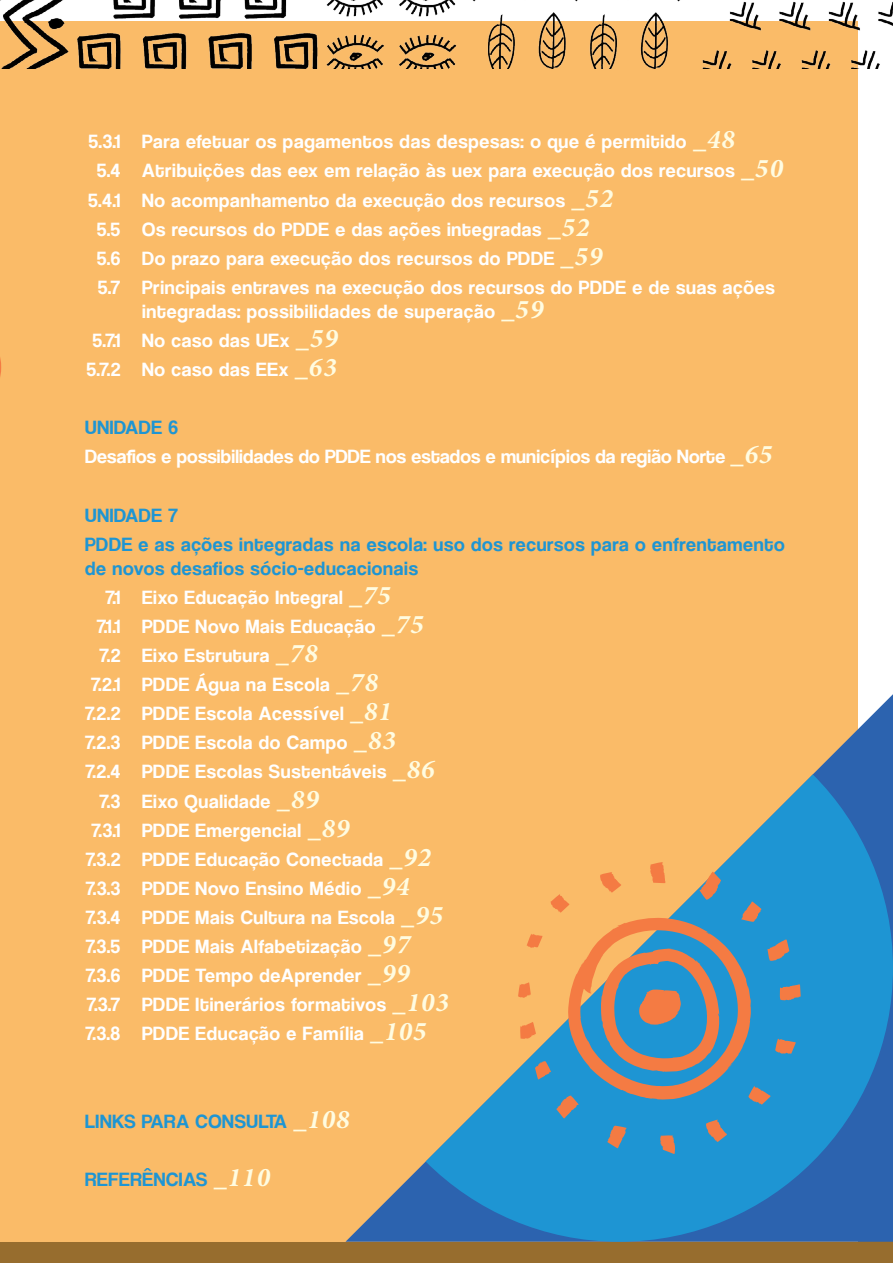
<style>
.page{position:relative;width:893px;height:1263px;background:#fff}
.page>*{position:absolute;margin:0;border:0;box-sizing:border-box;transform-origin:0 0}
.t1{font:italic 700 27px "Minion Pro";letter-spacing:.04em;color:#fffce1}
.t2{font:19.8px/29.1px "Coolvetica Rg";letter-spacing:.04em;color:#fff}
.t3{font:19.8px/29.1px "Coolvetica Rg";letter-spacing:.04em;color:#1e95d3}
.t4{font:19.8px/29.1px "Coolvetica Rg";letter-spacing:.01em;color:#fff}
.s1{font-size:27px;color:#fffce1}
.s2{font-family:"Minion Pro";font-weight:700;font-style:italic;font-size:27px;color:#fffce1}
.s3{color:#1e95d3}
.s4{font-family:"Coolvetica Rg";font-weight:400;font-style:normal}
</style>
<div class="page">
<div style="left:0;top:1123px;width:893px;height:140px;background:#976d2e"></div>
<div style="left:0;top:21px;width:858px;height:1221px;background:#fabb68"></div>
<svg style="left:345px;top:694px;width:548px;height:548px"></svg>
<svg style="left:426px;top:774px;width:467px;height:468px"></svg>
<svg style="left:518px;top:862px;width:283px;height:292px"></svg>
<img style="left:0;top:0;width:893px;height:68px">
<p class="t2" style="left:89px;top:127px;width:648px">5.3.1 Para efetuar os pagamentos das despesas: o que é permitido <span class="s1">_</span><span class="s2">48</span></p>
<p class="t2" style="left:97px;top:156px;width:688px">5.4 Atribuições das eex em relação às uex para execução dos recursos <span class="s1">_</span><span class="s2">50</span></p>
<p class="t2" style="left:88px;top:185px;width:526px">5.4.1 No acompanhamento da execução dos recursos <span class="s1">_</span><span class="s2">52</span></p>
<p class="t2" style="left:97px;top:214px;width:494px">5.5 Os recursos do PDDE e das ações integradas <span class="s1">_</span><span class="s2">52</span></p>
<p class="t2" style="left:97px;top:243px;width:507px">5.6 Do prazo para execução dos recursos do PDDE <span class="s1">_</span><span class="s2">59</span></p>
<p class="t2" style="left:98px;top:272px;width:678px">5.7 Principais entraves na execução dos recursos do PDDE e de suas ações</p>
<p class="t2" style="left:87px;top:296px;width:458px;text-indent:55px">integradas: possibilidades de superação <span class="s1">_</span><span class="s2">59<br></span>5.7.1 No caso das uex <span class="s1">_</span><span class="s2">59<br></span>5.7.2 No caso das eex <span class="s1">_</span><span class="s2">63</span></p>
<p class="t4" style="left:85px;top:413px;width:689px;text-indent:83px"><span class="s3">6<br></span>Desafios e possibilidades do PDDE nos estados e municípios da região Norte <span class="s1">_</span><span class="s2">65</span></p>
<p class="t3" style="left:85px;top:413px;width:24px">Unidade</p>
<p class="t3" style="left:85px;top:500px;width:701px;text-indent:83px">7<br>PDDE e as ações integradas na escola: uso dos recursos para o enfrentamento</p>
<p class="t3" style="left:85px;top:553px;width:334px">de novos desafios sócio-educacionais</p>
<p class="t2" style="left:105px;top:582px;width:287px">7.1 Eixo Educação Integral <span class="s1">_</span><span class="s2">75</span></p>
<p class="t2" style="left:97px;top:611px;width:328px">7.1.1 PDDE Novo Mais Educação <span class="s1">_</span><span class="s2">75</span></p>
<p class="t2" style="left:100px;top:641px;width:220px">7.2 Eixo Estrutura <span class="s1">_</span><span class="s2">78</span></p>
<p class="t2" style="left:91px;top:670px;width:288px">7.2.1 PDDE Água na Escola <span class="s1">_</span><span class="s2">78</span></p>
<p class="t2" style="left:85px;top:699px;width:308px">7.2.2 PDDE Escola Acessível <span class="s1">_</span><span class="s2">81</span></p>
<p class="t2" style="left:85px;top:728px;width:312px">7.2.3 PDDE Escola do Campo <span class="s1">_</span><span class="s2">83</span></p>
<p class="t2" style="left:85px;top:757px;width:351px">7.2.4 PDDE Escolas Sustentáveis <span class="s1">_</span><span class="s2">86</span></p>
<p class="t2" style="left:100px;top:786px;width:221px">7.3 Eixo Qualidade <span class="s1">_</span><span class="s2">89</span></p>
<p class="t2" style="left:91px;top:815px;width:260px">7.3.1 PDDE Emergencial <span class="s1">_</span><span class="s2">89</span></p>
<p class="t2" style="left:86px;top:844px;width:347px">7.3.2 PDDE Educação Conectada <span class="s1">_</span><span class="s2">92</span></p>
<p class="t2" style="left:86px;top:873px;width:325px">7.3.3 PDDE Novo Ensino Médio <span class="s1">_</span><span class="s2">94</span></p>
<p class="t2" style="left:86px;top:902px;width:359px">7.3.4 PDDE Mais Cultura na Escola <span class="s1">_</span><span class="s2">95</span></p>
<p class="t2" style="left:86px;top:932px;width:326px">7.3.5 PDDE Mais Alfabetização <span class="s1">_</span><span class="s2">97</span></p>
<p class="t2" style="left:86px;top:961px;width:326px">7.3.6 PDDE Tempo deAprender <span class="s1">_</span><span class="s2">99</span></p>
<p class="t2" style="left:87px;top:990px;width:364px">7.3.7 PDDE Itinerários formativos <span class="s1">_</span><span class="s2">103</span></p>
<p class="t2" style="left:85px;top:1019px;width:343px">7.3.8 PDDE Educação e Família <span class="s1">_</span><span class="s2">105</span></p>
<p class="t3" style="left:85px;top:500px;width:24px">Unidade</p>
<p class="t3" style="left:85px;top:1106px;width:70px">Links para</p>
<p class="t3" style="left:195px;top:1106px;width:13px">consulta</p>
<h1 class="t1" style="left:293px;top:1100px;width:58px"><span class="s4">_</span>108</h1>
<p class="t3" style="left:85px;top:1164px;width:25px">Refer</p>
<p class="t3" style="left:142px;top:1164px;width:23px">ências</p>
<h1 class="t1" style="left:214px;top:1158px;width:58px"><span class="s4">_</span>110</h1>
</div>
